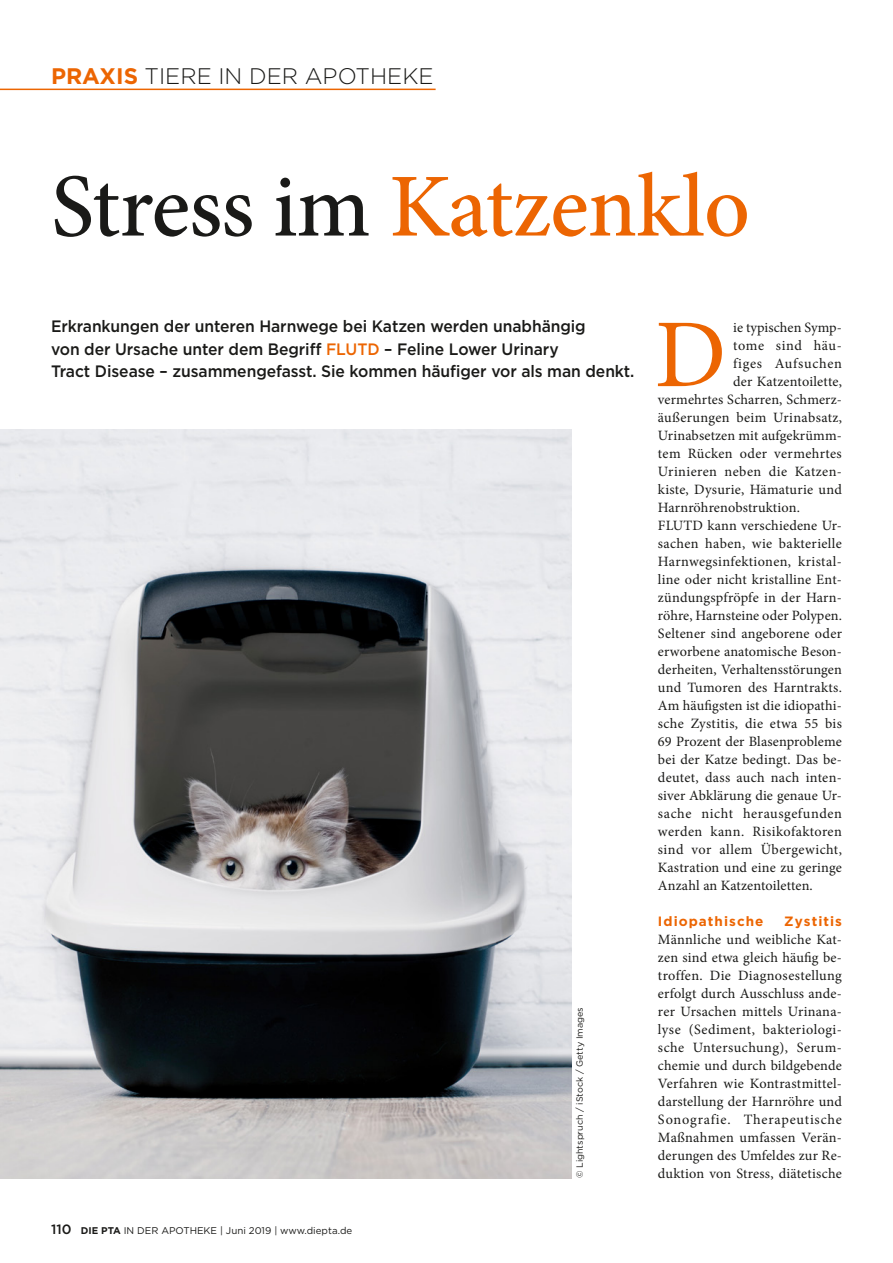
<style>
.page{position:relative;width:893px;height:1263px;background:#fff}
.page>*{position:absolute;margin:0;border:0;box-sizing:border-box;transform-origin:0 0}
.Intitial{font:97.35px "Minion Pro";color:#ec6502}
.t1{font:500 90px "Minion Pro";letter-spacing:-.01em;color:#ec6502}
.Rubrik_Thema{font:300 22.5px "Gotham";color:#1a1a18}
.t2{font:500 16.5px/22.5px "Gotham";letter-spacing:-.005em;color:#1a1a18;scale:.95 1}
.Grundtext{font:14.25px/18px "Minion Pro";letter-spacing:.01em;color:#1a1a18;text-align:justify}
.Intitial-2{font:14.25px "Minion Pro";letter-spacing:.015em;color:#1a1a18}
.Intitial-3{font:14.25px "Minion Pro";letter-spacing:.055em;color:#1a1a18}
.Intitial-4{font:14.25px "Minion Pro";letter-spacing:.045em;color:#1a1a18}
.Grundtext-2{font:700 13.5px "Gotham";letter-spacing:.075em;color:#ec6502}
.t3{font:9.75px "Gotham";color:#1a1a18}
.Bildquelle{font:9px "Gotham";color:#1a1a18}
.s1{font-weight:700;color:#ec6502}
.s2{color:#1a1a18}
.s3{color:#ec6502}
.s4{font-weight:500;font-size:13.5px}
.s5{font-weight:700}
</style>
<div class="page">
<hr style="left:0;top:89px;width:436px;height:1px;background:#ec6502">
<img style="left:0;top:429px;width:571px;height:749px">
<p class="Rubrik_Thema" style="left:51px;top:62px;width:384px"><span class="s1">PRAXIS</span> TIERE IN DER APOTHEKE</p>
<p class="t1" style="left:51px;top:146px;width:701px"><span class="s2">Stress im</span> Katzenklo</p>
<p class="t2" style="left:51px;top:315px;width:616px">Erkrankungen der unteren Harnwege bei Katzen werden unabhängig<br>von der Ursache unter dem Begriff <span class="s3">FLUTD</span> – Feline Lower Urinary<br>Tract Disease – zusammengefasst. Sie kommen häufiger vor als man denkt.</p>
<p class="t3" style="left:51px;top:1224px;width:303px"><span class="s4">110</span> <span class="s5">DIE PTA</span> IN DER APOTHEKE | Juni 2019 | www.diepta.de</p>
<p class="Bildquelle" style="left:574px;top:1178px;width:173px;rotate:-90deg">© Lightspruch / iStock / Getty Images</p>
<p class="Intitial" style="left:655px;top:290px;width:73px">D</p>
<p class="Intitial-2" style="left:733px;top:318px;width:110px">ie typischen Symp-</p>
<p class="Intitial-4" style="left:733px;top:336px;width:110px">tome sind häu-</p>
<p class="Intitial-3" style="left:733px;top:354px;width:110px">figes Aufsuchen</p>
<p class="Intitial-2" style="left:733px;top:372px;width:110px">der Katzentoilette,</p>
<p class="Intitial-2" style="left:658px;top:390px;width:186px">vermehrtes Scharren, Schmerz-</p>
<p class="Intitial-2" style="left:658px;top:408px;width:186px">äußerungen beim Urinabsatz,</p>
<p class="Intitial-2" style="left:658px;top:426px;width:186px">Urinabsetzen mit aufgekrümm-</p>
<p class="Intitial-2" style="left:658px;top:444px;width:185px">tem Rücken oder vermehrtes</p>
<p class="Intitial-2" style="left:658px;top:462px;width:186px">Urinieren neben die Katzen-</p>
<p class="Intitial-2" style="left:658px;top:480px;width:186px">kiste, Dysurie, Hämaturie und</p>
<p class="Intitial-2" style="left:658px;top:498px;width:143px">Harnröhrenobstruktion.</p>
<p class="Grundtext" style="left:658px;top:517px;width:186px">FLUTD kann verschiedene Ur&shy;sachen haben, wie bakterielle Harnwegsinfektionen, kristal&shy;line oder nicht kristalline Ent&shy;zündungspfröpfe in der Harn&shy;röhre, Harnsteine oder Polypen.<br>Seltener sind angeborene oder erworbene anatomische Beson&shy;derheiten, Verhaltensstörungen und Tumoren des Harntrakts.<br>Am häufigsten ist die idiopathi&shy;sche Zystitis, die etwa 55 bis 69 Prozent der Blasenprobleme bei der Katze bedingt. Das be&shy;deutet, dass auch nach inten&shy;siver Abklärung die genaue Ur&shy;sache nicht herausgefunden werden kann. Risikofaktoren sind vor allem Übergewicht, Kastration und eine zu geringe Anzahl an Katzentoiletten.</p>
<p class="Grundtext-2" style="left:658px;top:912px;width:107px">Idiopathische</p>
<p class="Grundtext-2" style="left:784px;top:912px;width:59px">Zystitis</p>
<p class="Grundtext" style="left:658px;top:931px;width:186px">Männliche und weibliche Kat&shy;zen sind etwa gleich häufig be&shy;troffen. Die Diagnosestellung erfolgt durch Ausschluss ande&shy;rer Ursachen mittels Urinana&shy;lyse (Sediment, bakteriologi&shy;sche Untersuchung), Serum&shy;chemie und durch bildgebende Verfahren wie Kontrastmittel&shy;darstellung der Harnröhre und Sonografie. Therapeutische Maßnahmen umfassen Verän&shy;derungen des Umfeldes zur Re&shy;duktion von Stress, diätetische</p>
</div>
